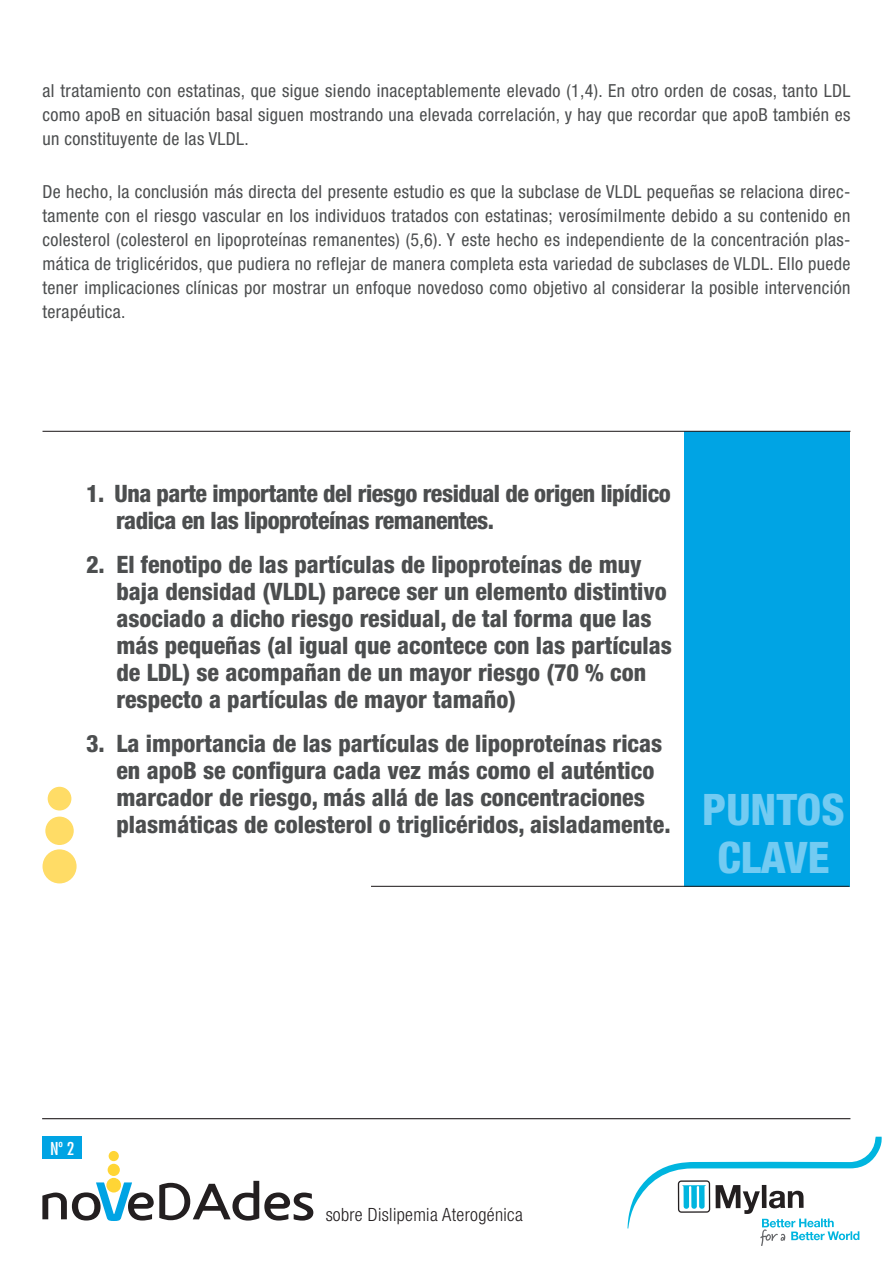
<style>
.page{position:relative;width:893px;height:1263px;background:#fff}
.page>*{position:absolute;margin:0;border:0;box-sizing:border-box;transform-origin:0 0}
.t1{font:50.25px "Fortheloveofhate";letter-spacing:-.01em;color:#231f20;scale:1.05 1}
.t2{font:800 condensed 43.5px/47.2px "Helvetica Neue LT Std";color:#73cbf2;text-align:center}
.t3{font:800 condensed 24px/27px "Helvetica Neue LT Std";color:#4c4e4f}
.t4{font:800 condensed 24px/27px "Helvetica Neue LT Std";letter-spacing:-.02em;color:#4c4e4f}
.t5{font:300 condensed 18.3px "Helvetica Neue LT Std";letter-spacing:.02em;color:#231f20}
.t6{font:condensed 18px/24px "Helvetica Neue LT Std";letter-spacing:.02em;color:#4c4e4f;text-align:justify}
.t7{font:condensed 17.25px "Futura Std";color:#fff;scale:1.05 1}
</style>
<div class="page">
<div style="left:43px;top:1136px;width:39px;height:23px;background:#00a4e4"></div>
<svg style="left:96px;top:1182px;width:36px;height:39px"></svg>
<div style="left:106px;top:1178px;width:15px;height:14px;background:#ffd535;border-radius:50%"></div>
<div style="left:108px;top:1164px;width:12px;height:12px;background:#ffd535;border-radius:50%"></div>
<div style="left:109px;top:1151px;width:10px;height:10px;background:#ffd535;border-radius:50%"></div>
<div style="left:43px;top:849px;width:34px;height:34px;background:#ffdc66;border-radius:50%"></div>
<div style="left:45px;top:817px;width:29px;height:28px;background:#ffdc66;border-radius:50%"></div>
<div style="left:48px;top:787px;width:23px;height:23px;background:#ffdc66;border-radius:50%"></div>
<div style="left:685px;top:431px;width:165px;height:455px;background:#00a4e4"></div>
<hr style="left:43px;top:431px;width:807px;height:1px;background:#231f20">
<hr style="left:371px;top:886px;width:478px;height:1px;background:#231f20">
<hr style="left:42px;top:1118px;width:808px;height:1px;background:#231f20">
<svg style="left:627px;top:1137px;width:255px;height:109px"></svg>
<p class="t6" style="left:43px;top:78px;width:809px">al tratamiento con estatinas, que sigue siendo inaceptablemente elevado (1,4). En otro orden de cosas, tanto LDL como apoB en situación basal siguen mostrando una elevada correlación, y hay que recordar que apoB también es un constituyente de las VLDL.</p>
<p class="t6" style="left:43px;top:180px;width:809px">De hecho, la conclusión más directa del presente estudio es que la subclase de VLDL pequeñas se relaciona direc&shy;tamente con el riesgo vascular en los individuos tratados con estatinas; verosímilmente debido a su contenido en colesterol (colesterol en lipoproteínas remanentes) (5,6). Y este hecho es independiente de la concentración plas&shy;mática de triglicéridos, que pudiera no reflejar de manera completa esta variedad de subclases de VLDL. Ello puede tener implicaciones clínicas por mostrar un enfoque novedoso como objetivo al considerar la posible intervención terapéutica.</p>
<p class="t4" style="left:116px;top:480px;width:556px;text-indent:-30px">1. Una parte importante del riesgo residual de origen lipídico radica en las lipoproteínas remanentes.</p>
<p class="t3" style="left:116px;top:551px;width:557px;text-indent:-30px">2. El fenotipo de las partículas de lipoproteínas de muy baja densidad (VLDL) parece ser un elemento distintivo asociado a dicho riesgo residual, de tal forma que las más pequeñas (al igual que acontece con las partículas de LDL) se acompañan de un mayor riesgo (70 % con respecto a partículas de mayor tamaño)</p>
<p class="t3" style="left:116px;top:730px;width:556px;text-indent:-30px">3. La importancia de las partículas de lipoproteínas ricas en apoB se configura cada vez más como el auténtico marcador de riesgo, más allá de las concentraciones plasmáticas de colesterol o triglicéridos, aisladamente.</p>
<p class="t2" style="left:702px;top:785px;width:144px">PUNTOS<br>CLAVE</p>
<p class="t7" style="left:50px;top:1138px;width:24px">Nº 2</p>
<p class="t1" style="left:39px;top:1171px;width:265px">no eDAdes</p>
<p class="t5" style="left:326px;top:1204px;width:199px">sobre Dislipemia Aterogénica</p>
</div>
